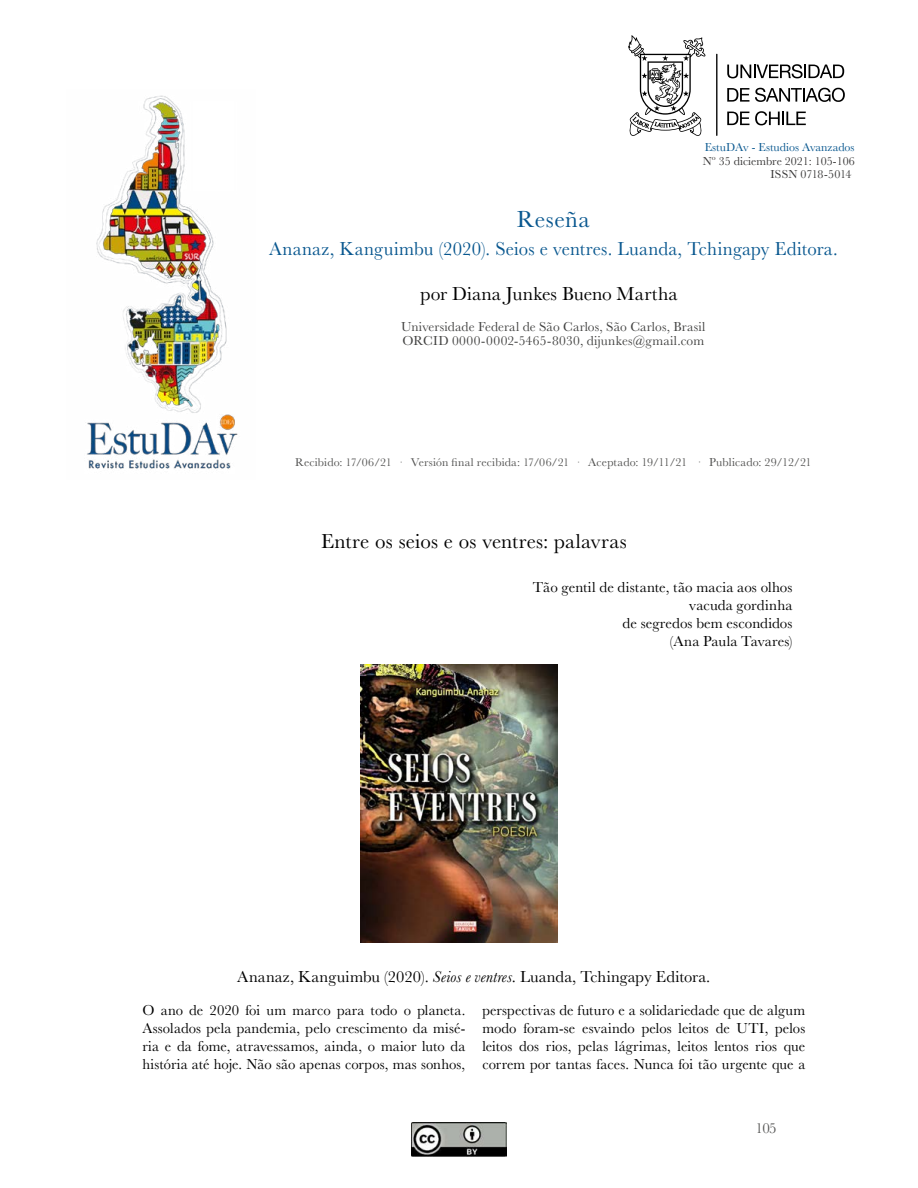
<style>
.page{position:relative;width:918px;height:1188px;background:#fff}
.page>*{position:absolute;margin:0;border:0;box-sizing:border-box;transform-origin:0 0}
.t1{font:24px "Baskerville";letter-spacing:.02em;color:#08578f}
.t2{font:21px "Baskerville";letter-spacing:.01em;color:#000}
.t3{font:19.5px "Baskerville";letter-spacing:.01em;color:#08578f;scale:.96 1}
.t4{font:19.5px "Baskerville";letter-spacing:.005em;color:#000}
.t5{font:16.5px "Baskerville";letter-spacing:.005em;color:#000}
.t6{font:15px/18px "Baskerville";letter-spacing:.005em;color:#000;text-align:justify}
.t7{font:15px "Baskerville";color:#575756}
.t8{font:13.5px/13.5px "Baskerville";letter-spacing:.015em;color:#424241}
.t9{font:12px/13.5px "Baskerville";color:#373636;text-align:right}
.t10{font:12px "Baskerville";color:#08578f}
.t11{font:11.7px "Baskerville";letter-spacing:.01em;color:#525251}
.s1{font-size:12px}
.s2{font-style:italic}
</style>
<div class="page">
<img style="left:87px;top:95px;width:151px;height:374px">
<svg style="left:727px;top:64px;width:117px;height:14px"></svg>
<svg style="left:727px;top:88px;width:22px;height:14px"></svg>
<svg style="left:755px;top:88px;width:90px;height:14px"></svg>
<svg style="left:727px;top:112px;width:22px;height:13px"></svg>
<svg style="left:755px;top:111px;width:51px;height:14px"></svg>
<hr style="left:716px;top:54px;width:1px;height:82px;background:#000">
<svg style="left:628px;top:35px;width:77px;height:101px"></svg>
<img style="left:412px;top:1123px;width:94px;height:33px">
<img style="left:361px;top:665px;width:196px;height:278px">
<p class="t10" style="left:705px;top:140px;width:151px">EstuDAv - Estudios Avanzados</p>
<p class="t9" style="left:703px;top:154px;width:153px">Nº 35 diciembre 2021: 105-106<br>ISSN 0718-5014</p>
<h1 class="t1" style="left:517px;top:204px;width:74px">Reseña</h1>
<h3 class="t3" style="left:269px;top:236px;width:594px">Ananaz, Kanguimbu (2020). Seios e ventres. Luanda, Tchingapy Editora.</h3>
<h3 class="t4" style="left:421px;top:281px;width:258px">por Diana Junkes Bueno Martha</h3>
<p class="t8" style="left:401px;top:320px;width:306px">Universidade Federal de São Carlos, São Carlos, Brasil<br>ORCID 0000-0002-5465-8030, dijunkes@gmail.com</p>
<p class="t11" style="left:295px;top:455px;width:518px">Recibido: 17/06/21 · Versión final recibida: 17/06/21 · <span class="s1">Aceptado: 19/11/21 · Publicado: 29/12/21</span></p>
<h2 class="t2" style="left:321px;top:528px;width:307px">Entre os seios e os ventres: palavras</h2>
<p class="t6" style="left:533px;top:578px;width:261px;text-align:right">Tão gentil de distante, tão macia aos olhos vacuda gordinha<br>de segredos bem escondidos<br>(Ana Paula Tavares)</p>
<p class="t5" style="left:237px;top:966px;width:475px">Ananaz, Kanguimbu (2020). <span class="s2">Seios e ventres</span>. Luanda, Tchingapy Editora.</p>
<p class="t6" style="left:142px;top:1001px;width:324px">O ano de 2020 foi um marco para todo o planeta.<br>Assolados pela pandemia, pelo crescimento da misé&shy;ria e da fome, atravessamos, ainda, o maior luto da história até hoje. Não são apenas corpos, mas sonhos,</p>
<p class="t6" style="left:482px;top:1001px;width:324px">perspectivas de futuro e a solidariedade que de algum modo foram-se esvaindo pelos leitos de UTI, pelos leitos dos rios, pelas lágrimas, leitos lentos rios que correm por tantas faces. Nunca foi tão urgente que a</p>
<p class="t7" style="left:755px;top:1118px;width:23px">105</p>
</div>
